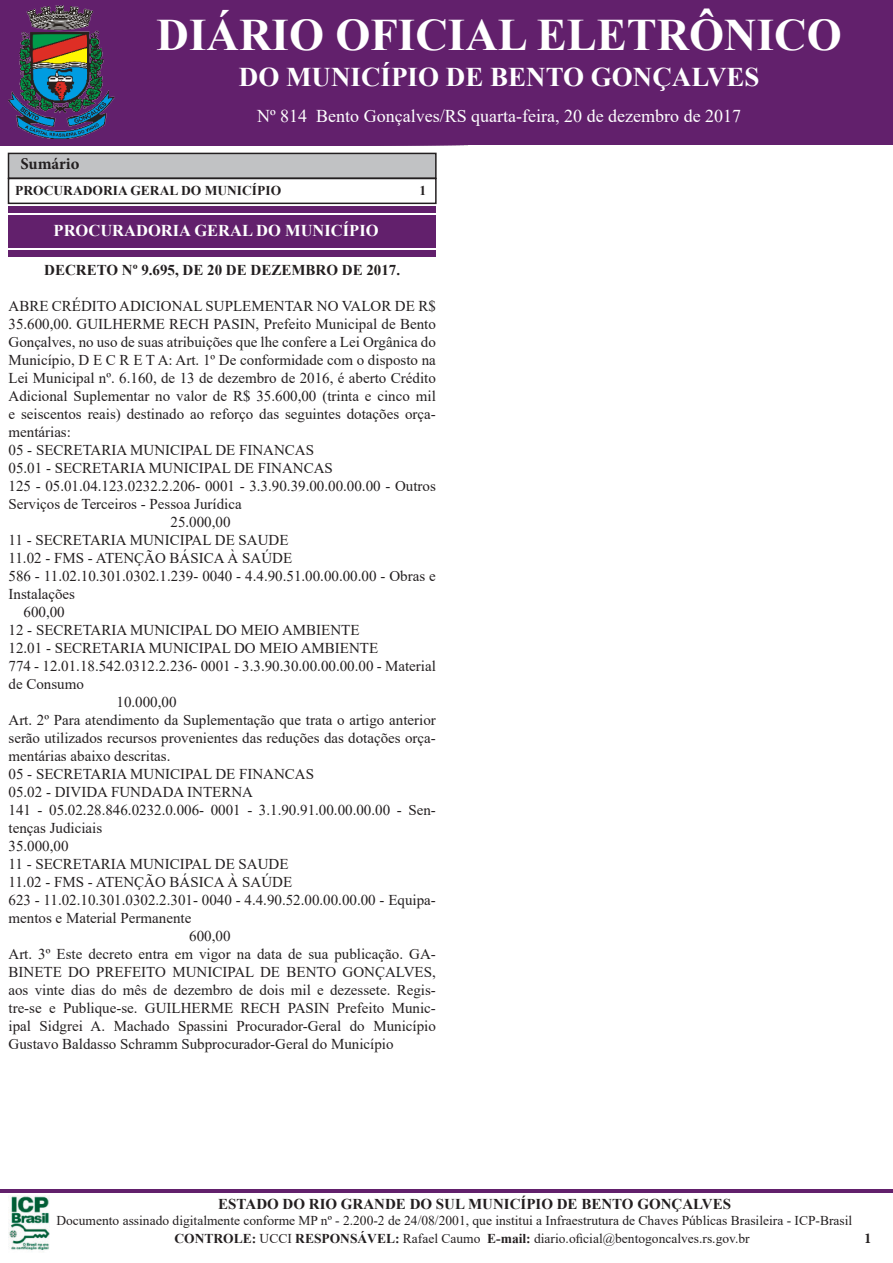
<style>
.page{position:relative;width:893px;height:1263px;background:#fff}
.page>*{position:absolute;margin:0;border:0;box-sizing:border-box;transform-origin:0 0}
.t1{font:700 45px "Times New Roman";color:#fff}
.t2{font:700 27px "Times New Roman";color:#fff}
.t3{font:18px "Times New Roman";color:#fff}
.t4{font:700 16.5px "Times New Roman";color:#fff}
.t5{font:700 16.5px "Minion Pro";color:#231f20}
.t6{font:15px/18px "Times New Roman";color:#231f20;text-align:justify}
.t7{font:700 15px "Times New Roman";color:#231f20}
.t8{font:700 15px "Minion Pro";color:#231f20}
.t9{font:13.5px "Times New Roman";color:#231f20}
.t10{font:700 13.5px "Times New Roman";color:#231f20}
.s1{font-weight:700}
</style>
<div class="page">
<div style="left:9px;top:153px;width:427px;height:25px;background:#c1c2c4"></div>
<div style="left:8px;top:153px;width:429px;height:26px;border:2px solid #231f20"></div>
<div style="left:8px;top:178px;width:429px;height:26px;border:2px solid #231f20"></div>
<img style="left:9px;top:1195px;width:41px;height:56px">
<svg style="left:0;top:0;width:893px;height:146px;background:#60256c"></svg>
<hr style="left:0;top:1189px;width:893px;height:3px;background:#62206c">
<div style="left:8px;top:206px;width:428px;height:50px;background:#62206c"></div>
<hr style="left:4px;top:213px;width:432px;height:1px;background:#fff">
<hr style="left:0;top:248px;width:437px;height:1px;background:#fff">
<h1 class="t1" style="left:157px;top:2px;width:687px">DIÁRIO OFICIAL ELETRÔNICO</h1>
<h2 class="t2" style="left:239px;top:57px;width:522px">DO MUNICÍPIO DE BENTO GONÇALVES</h2>
<p class="t3" style="left:257px;top:103px;width:485px">Nº 814 Bento Gonçalves/RS quarta-feira, 20 de dezembro de 2017</p>
<p class="t3" style="left:265px;top:103px;width:470px">Nº 473 Bento Gonçalves/RS Quinta-feira, 10 de Agosto de 2016</p>
<p class="t3" style="left:501px;top:103px;width:15px">ar</p>
<p class="t5" style="left:20px;top:152px;width:61px">Sumário</p>
<p class="t10" style="left:15px;top:181px;width:267px">PROCURADORIA GERAL DO MUNICÍPIO</p>
<p class="t10" style="left:420px;top:181px;width:8px">1</p>
<p class="t4" style="left:54px;top:219px;width:326px">PROCURADORIA GERAL DO MUNICÍPIO</p>
<p class="t7" style="left:44px;top:259px;width:357px">DECRETO Nº 9.695, DE 20 DE DEZEMBRO DE 2017.</p>
<p class="t6" style="left:9px;top:297px;width:429px">ABRE CRÉDITO ADICIONAL SUPLEMENTAR NO VALOR DE R$ 35.600,00. GUILHERME RECH PASIN, Prefeito Municipal de Bento Gonçalves, no uso de suas atribuições que lhe confere a Lei Orgânica do Município, D E C R E T A: Art. 1º De conformidade com o disposto na Lei Municipal nº. 6.160, de 13 de dezembro de 2016, é aberto Crédito Adicional Suplementar no valor de R$ 35.600,00 (trinta e cinco mil e seiscentos reais) destinado ao reforço das seguintes dotações orça&shy;mentárias:</p>
<p class="t6" style="left:9px;top:441px;width:307px">05 - SECRETARIA MUNICIPAL DE FINANCAS</p>
<p class="t6" style="left:9px;top:459px;width:326px">05.01 - SECRETARIA MUNICIPAL DE FINANCAS</p>
<p class="t6" style="left:9px;top:477px;width:429px">125 - 05.01.04.123.0232.2.206- 0001 - 3.3.90.39.00.00.00.00 - Outros</p>
<p class="t6" style="left:9px;top:495px;width:235px">Serviços de Terceiros - Pessoa Jurídica</p>
<p class="t6" style="left:171px;top:513px;width:61px">25.000,00</p>
<p class="t6" style="left:9px;top:531px;width:282px">11 - SECRETARIA MUNICIPAL DE SAUDE</p>
<p class="t6" style="left:9px;top:549px;width:285px">11.02 - FMS - ATENÇÃO BÁSICA À SAÚDE</p>
<p class="t6" style="left:9px;top:567px;width:429px">586 - 11.02.10.301.0302.1.239- 0040 - 4.4.90.51.00.00.00.00 - Obras e<br>Instalações</p>
<p class="t6" style="left:24px;top:603px;width:43px">600,00</p>
<p class="t6" style="left:9px;top:621px;width:353px">12 - SECRETARIA MUNICIPAL DO MEIO AMBIENTE</p>
<p class="t6" style="left:9px;top:639px;width:371px">12.01 - SECRETARIA MUNICIPAL DO MEIO AMBIENTE</p>
<p class="t6" style="left:9px;top:657px;width:429px">774 - 12.01.18.542.0312.2.236- 0001 - 3.3.90.30.00.00.00.00 - Material</p>
<p class="t6" style="left:9px;top:675px;width:77px">de Consumo</p>
<p class="t6" style="left:117px;top:693px;width:61px">10.000,00</p>
<p class="t6" style="left:9px;top:711px;width:429px">Art. 2º Para atendimento da Suplementação que trata o artigo anterior serão utilizados recursos provenientes das reduções das dotações orça&shy;mentárias abaixo descritas.</p>
<p class="t6" style="left:9px;top:765px;width:307px">05 - SECRETARIA MUNICIPAL DE FINANCAS</p>
<p class="t6" style="left:9px;top:783px;width:246px">05.02 - DIVIDA FUNDADA INTERNA</p>
<p class="t6" style="left:9px;top:801px;width:429px">141 - 05.02.28.846.0232.0.006- 0001 - 3.1.90.91.00.00.00.00 - Sen&shy;tenças Judiciais</p>
<p class="t6" style="left:9px;top:837px;width:61px">35.000,00</p>
<p class="t6" style="left:9px;top:855px;width:282px">11 - SECRETARIA MUNICIPAL DE SAUDE</p>
<p class="t6" style="left:9px;top:873px;width:285px">11.02 - FMS - ATENÇÃO BÁSICA À SAÚDE</p>
<p class="t6" style="left:9px;top:891px;width:429px">623 - 11.02.10.301.0302.2.301- 0040 - 4.4.90.52.00.00.00.00 - Equipa-</p>
<p class="t6" style="left:9px;top:909px;width:184px">mentos e Material Permanente</p>
<p class="t6" style="left:189px;top:927px;width:43px">600,00</p>
<p class="t6" style="left:9px;top:945px;width:429px">Art. 3º Este decreto entra em vigor na data de sua publicação. GA-BINETE DO PREFEITO MUNICIPAL DE BENTO GONÇALVES, aos vinte dias do mês de dezembro de dois mil e dezessete. Regis&shy;tre-se e Publique-se. GUILHERME RECH PASIN Prefeito Munic&shy;ipal Sidgrei A. Machado Spassini Procurador-Geral do Município Gustavo Baldasso Schramm Subprocurador-Geral do Município</p>
<p class="t7" style="left:218px;top:1193px;width:514px">ESTADO DO RIO GRANDE DO SUL MUNICÍPIO DE BENTO GONÇALVES</p>
<p class="t9" style="left:56px;top:1211px;width:797px">Documento assinado digitalmente conforme MP nº - 2.200-2 de 24/08/2001, que institui a Infraestrutura de Chaves Públicas Brasileira - ICP-Brasil</p>
<p class="t9" style="left:174px;top:1229px;width:577px"><span class="s1">CONTROLE:</span> UCCI <span class="s1">RESPONSÁVEL:</span> Rafael Caumo <span class="s1">E-mail:</span> diario.oficial@bentogoncalves.rs.gov.br</p>
<p class="t8" style="left:864px;top:1227px;width:9px">1</p>
</div>
